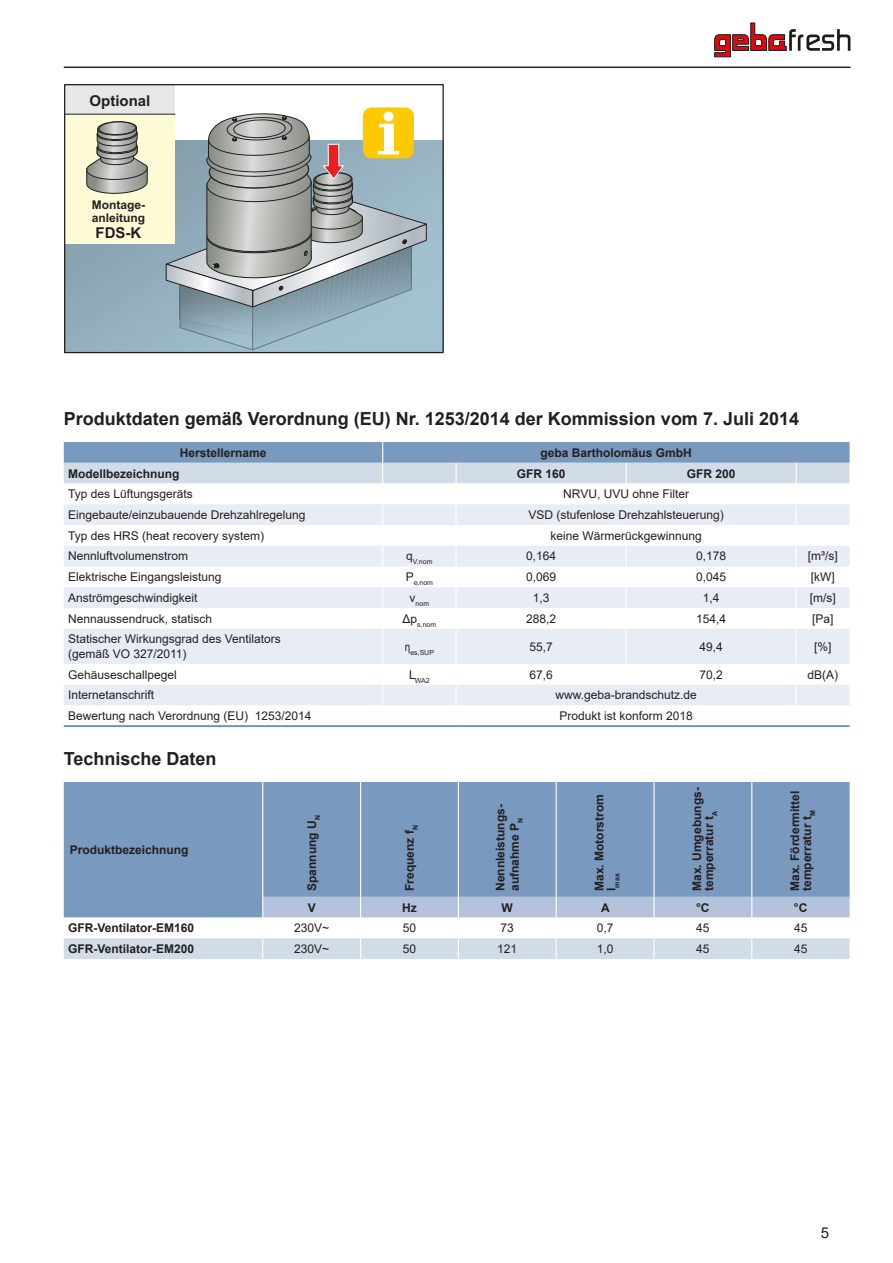
<style>
.page{position:relative;width:893px;height:1263px;background:#fff}
.page>*{position:absolute;margin:0;border:0;box-sizing:border-box;transform-origin:0 0}
.T_Tabelle{font:700 18px "Arial";color:#231f20}
.t1{font:700 15px "Arial";color:#231f20}
.t2{font:15px "Arial";color:#231f20}
.t3{font:12px/14.4px "Arial";color:#231f20}
.t4{font:700 12px "Arial";color:#231f20}
.t5{font:700 12px/13.4px "Arial";color:#231f20}
.t6{font:6.9px "Arial";color:#231f20}
.t7{font:700 6.9px "Arial";color:#231f20}
</style>
<div class="page">
<hr style="left:64px;top:67px;width:786px;height:1px;background:#231f20">
<svg style="left:714px;top:23px;width:136px;height:34px"></svg>
<div style="left:65px;top:85px;width:110px;height:29px;background:#e6e7e9"></div>
<div style="left:363px;top:107px;width:51px;height:51px;background:#fdc900;border-radius:9px"></div>
<svg style="left:64px;top:629px;width:786px;height:76px;fill:#e8ecf4"></svg>
<hr style="left:64px;top:725px;width:319px;height:2px;background:#487ba9">
<hr style="left:383px;top:725px;width:73px;height:2px;background:#487ba9">
<hr style="left:456px;top:725px;width:170px;height:2px;background:#487ba9">
<hr style="left:626px;top:725px;width:170px;height:2px;background:#487ba9">
<hr style="left:796px;top:725px;width:54px;height:2px;background:#487ba9">
<hr style="left:455px;top:629px;width:2px;height:35px;background:#fff">
<hr style="left:626px;top:629px;width:1px;height:35px;background:#fff">
<hr style="left:796px;top:629px;width:1px;height:35px;background:#fff">
<hr style="left:455px;top:664px;width:2px;height:20px;background:#fff">
<svg style="left:626px;top:664px;width:1px;height:20px"></svg>
<hr style="left:455px;top:685px;width:2px;height:20px;background:#fff">
<svg style="left:796px;top:664px;width:1px;height:41px"></svg>
<hr style="left:382px;top:629px;width:1px;height:35px;background:#fff">
<svg style="left:382px;top:664px;width:1px;height:41px"></svg>
<svg style="left:64px;top:442px;width:786px;height:166px"></svg>
<div style="left:64px;top:782px;width:786px;height:115px;background:#7999bf"></div>
<svg style="left:64px;top:897px;width:786px;height:62px"></svg>
<hr style="left:262px;top:782px;width:1px;height:115px;background:#fff">
<hr style="left:360px;top:782px;width:1px;height:115px;background:#fff">
<hr style="left:458px;top:782px;width:1px;height:115px;background:#fff">
<hr style="left:556px;top:782px;width:1px;height:115px;background:#fff">
<hr style="left:653px;top:782px;width:2px;height:115px;background:#fff">
<hr style="left:751px;top:782px;width:1px;height:115px;background:#fff">
<svg style="left:65px;top:111px;width:378px;height:242px;background:#adb8b5"></svg>
<p class="t1" style="left:90px;top:92px;width:62px">Optional</p>
<p class="t5" style="left:92px;top:198px;width:55px">Montage&shy;anleitung</p>
<p class="t1" style="left:96px;top:224px;width:47px">FDS-K</p>
<p class="T_Tabelle" style="left:64px;top:406px;width:737px">Produktdaten gemäß Verordnung (EU) Nr. 1253/2014 der Kommission vom 7. Juli 2014</p>
<p class="t4" style="left:180px;top:444px;width:88px">Herstellername</p>
<p class="t4" style="left:540px;top:444px;width:153px">geba Bartholomäus GmbH</p>
<p class="t4" style="left:68px;top:465px;width:113px">Modellbezeichnung</p>
<p class="t4" style="left:517px;top:465px;width:50px">GFR 160</p>
<p class="t4" style="left:687px;top:465px;width:50px">GFR 200</p>
<p class="t3" style="left:68px;top:487px;width:126px">Typ des Lüftungsgeräts</p>
<p class="t3" style="left:563px;top:487px;width:127px">NRVU, UVU ohne Filter</p>
<p class="t3" style="left:68px;top:507px;width:239px">Eingebaute/einzubauende Drehzahlregelung</p>
<p class="t3" style="left:528px;top:507px;width:197px">VSD (stufenlose Drehzahlsteuerung)</p>
<p class="t3" style="left:68px;top:528px;width:198px">Typ des HRS (heat recovery system)</p>
<p class="t3" style="left:550px;top:528px;width:153px">keine Wärmerückgewinnung</p>
<p class="t3" style="left:68px;top:549px;width:122px">Nennluftvolumenstrom</p>
<p class="t6" style="left:406px;top:557px;width:28px"><sup>q</sup>V,nom</p>
<p class="t3" style="left:526px;top:549px;width:32px">0,164</p>
<p class="t3" style="left:696px;top:549px;width:32px">0,178</p>
<p class="t3" style="left:808px;top:549px;width:31px">[m³/s]</p>
<p class="t3" style="left:68px;top:570px;width:155px">Elektrische Eingangsleistung</p>
<p class="t6" style="left:406px;top:578px;width:29px"><sup>P</sup>e,nom</p>
<p class="t3" style="left:526px;top:570px;width:32px">0,069</p>
<p class="t3" style="left:696px;top:570px;width:32px">0,045</p>
<p class="t3" style="left:811px;top:570px;width:25px">[kW]</p>
<p class="t3" style="left:68px;top:590px;width:131px">Anströmgeschwindigkeit</p>
<p class="t6" style="left:410px;top:599px;width:21px"><sup>v</sup>nom</p>
<p class="t3" style="left:533px;top:590px;width:18px">1,3</p>
<p class="t3" style="left:703px;top:590px;width:18px">1,4</p>
<p class="t3" style="left:810px;top:590px;width:28px">[m/s]</p>
<p class="t3" style="left:68px;top:611px;width:146px">Nennaussendruck, statisch</p>
<p class="t6" style="left:403px;top:619px;width:35px"><sup>Δp</sup>s,nom</p>
<p class="t3" style="left:526px;top:611px;width:32px">288,2</p>
<p class="t3" style="left:696px;top:611px;width:32px">154,4</p>
<p class="t3" style="left:812px;top:611px;width:23px">[Pa]</p>
<p class="t3" style="left:68px;top:632px;width:214px">Statischer Wirkungsgrad des Ventilators (gemäß VO 327/2011)</p>
<p class="t6" style="left:405px;top:647px;width:31px"><sup>η</sup>es,SUP</p>
<p class="t3" style="left:529px;top:639px;width:25px">55,7</p>
<p class="t3" style="left:699px;top:639px;width:25px">49,4</p>
<p class="t3" style="left:814px;top:639px;width:19px">[%]</p>
<p class="t3" style="left:68px;top:667px;width:110px">Gehäuseschallpegel</p>
<p class="t6" style="left:409px;top:675px;width:22px"><sup>L</sup>WA2</p>
<p class="t3" style="left:529px;top:667px;width:25px">67,6</p>
<p class="t3" style="left:699px;top:667px;width:25px">70,2</p>
<p class="t3" style="left:808px;top:667px;width:32px">dB(A)</p>
<p class="t3" style="left:68px;top:688px;width:88px">Internetanschrift</p>
<p class="t3" style="left:555px;top:688px;width:143px">www.geba-brandschutz.de</p>
<p class="t3" style="left:68px;top:708px;width:245px">Bewertung nach Verordnung (EU) 1253/2014</p>
<p class="t3" style="left:559px;top:708px;width:135px">Produkt ist konform 2018</p>
<p class="T_Tabelle" style="left:64px;top:746px;width:154px">Technische Daten</p>
<p class="t4" style="left:70px;top:841px;width:120px">Produktbezeichnung</p>
<p class="t4" style="left:303px;top:891px;width:77px;rotate:-90deg">Spannung U<sub>N</sub></p>
<p class="t4" style="left:401px;top:891px;width:67px;rotate:-90deg">Frequenz f<sub>N</sub></p>
<p class="t4" style="left:492px;top:891px;width:88px;rotate:-90deg">Nennleistungs-</p>
<p class="t4" style="left:506px;top:891px;width:75px;rotate:-90deg">aufnahme P<sub>N</sub></p>
<p class="t4" style="left:591px;top:891px;width:98px;rotate:-90deg">Max. Motorstrom</p>
<p class="t7" style="left:612px;top:891px;width:19px;rotate:-90deg"><sup>l</sup>max</p>
<p class="t4" style="left:689px;top:891px;width:105px;rotate:-90deg">Max. Umgebungs-</p>
<p class="t4" style="left:701px;top:891px;width:81px;rotate:-90deg">temperratur t<sub>A</sub></p>
<p class="t4" style="left:786px;top:891px;width:102px;rotate:-90deg">Max. Fördermittel</p>
<p class="t4" style="left:798px;top:891px;width:82px;rotate:-90deg">temperratur t<sub>M</sub></p>
<p class="t4" style="left:308px;top:899px;width:10px">V</p>
<p class="t4" style="left:402px;top:899px;width:16px">Hz</p>
<p class="t4" style="left:502px;top:899px;width:13px">W</p>
<p class="t4" style="left:601px;top:899px;width:10px">A</p>
<p class="t4" style="left:696px;top:899px;width:15px">°C</p>
<p class="t4" style="left:794px;top:899px;width:15px">°C</p>
<p class="t4" style="left:68px;top:920px;width:128px">GFR-Ventilator-EM160</p>
<p class="t3" style="left:294px;top:921px;width:37px">230V~</p>
<p class="t3" style="left:403px;top:921px;width:15px">50</p>
<p class="t3" style="left:501px;top:921px;width:15px">73</p>
<p class="t3" style="left:597px;top:921px;width:18px">0,7</p>
<p class="t3" style="left:696px;top:921px;width:15px">45</p>
<p class="t3" style="left:794px;top:921px;width:15px">45</p>
<p class="t4" style="left:68px;top:940px;width:128px">GFR-Ventilator-EM200</p>
<p class="t3" style="left:294px;top:941px;width:37px">230V~</p>
<p class="t3" style="left:403px;top:941px;width:15px">50</p>
<p class="t3" style="left:497px;top:941px;width:22px">121</p>
<p class="t3" style="left:597px;top:941px;width:18px">1,0</p>
<p class="t3" style="left:696px;top:941px;width:15px">45</p>
<p class="t3" style="left:794px;top:941px;width:15px">45</p>
<p class="t2" style="left:821px;top:1223px;width:10px">5</p>
</div>
